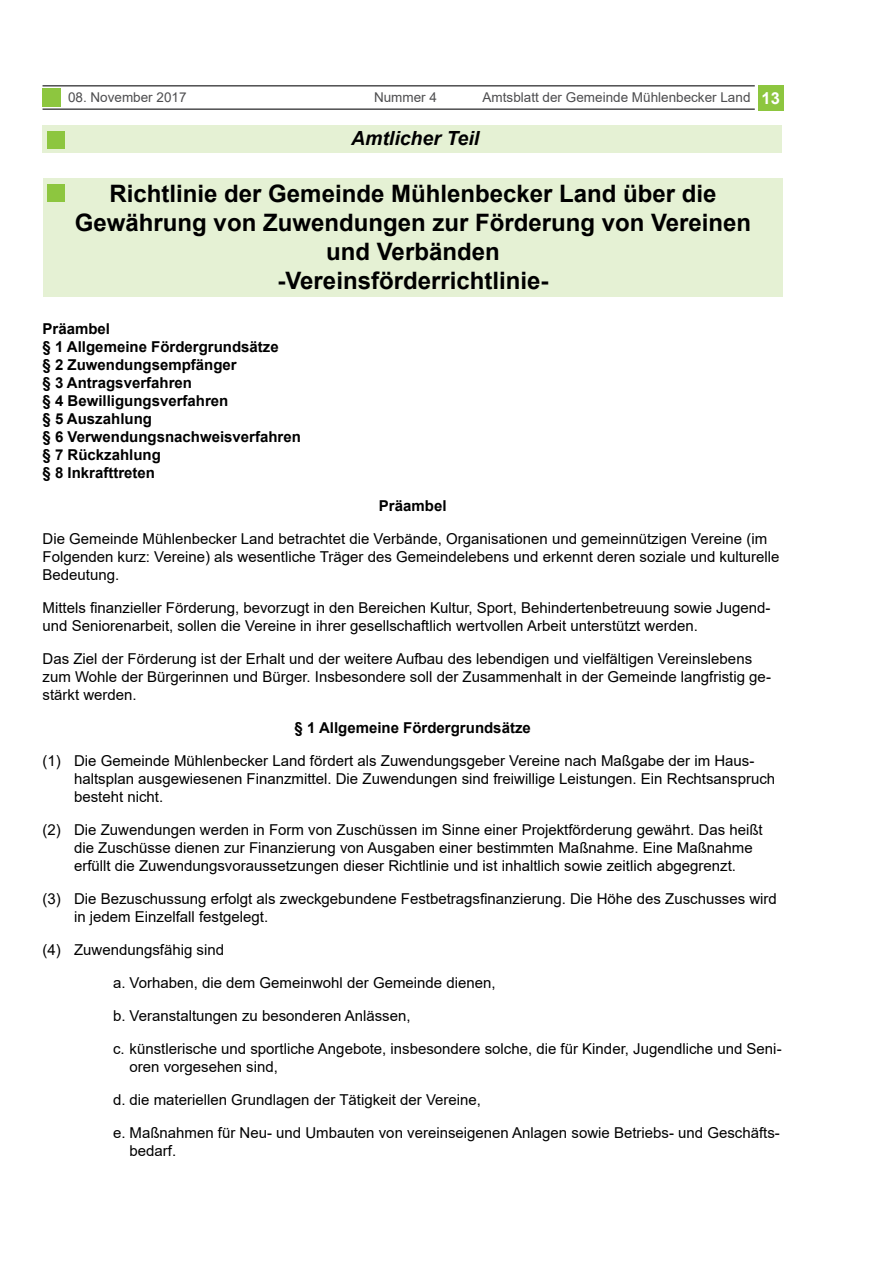
<style>
.page{position:relative;width:893px;height:1263px;background:#fff}
.page>*{position:absolute;margin:0;border:0;box-sizing:border-box;transform-origin:0 0}
.t1{font:700 24px/28.8px "Arial";color:#000;text-align:center}
.t2{font:italic 700 19.5px "Arial";color:#000}
.t3{font:15px/18px "Arial";color:#000}
.t4{font:700 15px/18px "Arial";color:#000}
.t5{font:13.5px "Arial";color:#4d4d4f}
.s1{font-weight:700;font-size:16.5px;color:#fff}
</style>
<div class="page">
<div style="left:758px;top:85px;width:25px;height:26px;background:#8dc63f"></div>
<div style="left:43px;top:125px;width:739px;height:28px;background:#e5f1d4"></div>
<div style="left:43px;top:89px;width:18px;height:18px;background:#8dc63f"></div>
<hr style="left:43px;top:85px;width:712px;height:2px;background:#4d4d4f">
<hr style="left:43px;top:108px;width:712px;height:2px;background:#4d4d4f">
<div style="left:47px;top:132px;width:17px;height:17px;background:#8dc63f"></div>
<div style="left:43px;top:179px;width:740px;height:118px;background:#e5f1d4"></div>
<div style="left:48px;top:185px;width:17px;height:17px;background:#8dc63f"></div>
<p class="t5" style="left:68px;top:88px;width:120px">08. November 2017</p>
<p class="t5" style="left:374px;top:88px;width:65px">Nummer 4</p>
<p class="t5" style="left:483px;top:88px;width:299px">Amtsblatt der Gemeinde Mühlenbecker Land <span class="s1">13</span></p>
<h2 class="t2" style="left:351px;top:125px;width:130px">Amtlicher Teil</h2>
<h1 class="t1" style="left:75px;top:180px;width:678px">Richtlinie der Gemeinde Mühlenbecker Land über die Gewährung von Zuwendungen zur Förderung von Vereinen und Verbänden<br>-Vereinsförderrichtlinie-</h1>
<p class="t4" style="left:43px;top:320px;width:260px">Präambel<br>§ 1 Allgemeine Fördergrundsätze<br>§ 2 Zuwendungsempfänger<br>§ 3 Antragsverfahren<br>§ 4 Bewilligungsverfahren<br>§ 5 Auszahlung<br>§ 6 Verwendungsnachweisverfahren § 7 Rückzahlung<br>§ 8 Inkrafttreten</p>
<p class="t4" style="left:379px;top:497px;width:69px">Präambel</p>
<p class="t3" style="left:43px;top:530px;width:739px">Die Gemeinde Mühlenbecker Land betrachtet die Verbände, Organisationen und gemeinnützigen Vereine (im<br>Folgenden kurz: Vereine) als wesentliche Träger des Gemeindelebens und erkennt deren soziale und kulturelle<br>Bedeutung.</p>
<p class="t3" style="left:43px;top:599px;width:729px">Mittels finanzieller Förderung, bevorzugt in den Bereichen Kultur, Sport, Behindertenbetreuung sowie Jugend&shy;und Seniorenarbeit, sollen die Vereine in ihrer gesellschaftlich wertvollen Arbeit unterstützt werden.</p>
<p class="t3" style="left:43px;top:650px;width:730px">Das Ziel der Förderung ist der Erhalt und der weitere Aufbau des lebendigen und vielfältigen Vereinslebens zum Wohle der Bürgerinnen und Bürger. Insbesondere soll der Zusammenhalt in der Gemeinde langfristig ge&shy;stärkt werden.</p>
<p class="t4" style="left:295px;top:719px;width:238px">§ 1 Allgemeine Fördergrundsätze</p>
<p class="t3" style="left:74px;top:752px;width:703px;text-indent:-31px">(1) Die Gemeinde Mühlenbecker Land fördert als Zuwendungsgeber Vereine nach Maßgabe der im Haus&shy;haltsplan ausgewiesenen Finanzmittel. Die Zuwendungen sind freiwillige Leistungen. Ein Rechtsanspruch besteht nicht.</p>
<p class="t3" style="left:74px;top:821px;width:690px;text-indent:-32px">(2) Die Zuwendungen werden in Form von Zuschüssen im Sinne einer Projektförderung gewährt. Das heißt die Zuschüsse dienen zur Finanzierung von Ausgaben einer bestimmten Maßnahme. Eine Maßnahme erfüllt die Zuwendungsvoraussetzungen dieser Richtlinie und ist inhaltlich sowie zeitlich abgegrenzt.</p>
<p class="t3" style="left:74px;top:890px;width:704px;text-indent:-32px">(3) Die Bezuschussung erfolgt als zweckgebundene Festbetragsfinanzierung. Die Höhe des Zuschusses wird in jedem Einzelfall festgelegt.</p>
<p class="t3" style="left:43px;top:941px;width:183px">(4) Zuwendungsfähig sind</p>
<p class="t3" style="left:113px;top:974px;width:384px">a. Vorhaben, die dem Gemeinwohl der Gemeinde dienen,</p>
<p class="t3" style="left:113px;top:1007px;width:299px">b. Veranstaltungen zu besonderen Anlässen,</p>
<p class="t3" style="left:130px;top:1040px;width:654px;text-indent:-16px">c. künstlerische und sportliche Angebote, insbesondere solche, die für Kinder, Jugendliche und Seni&shy;oren vorgesehen sind,</p>
<p class="t3" style="left:113px;top:1091px;width:370px">d. die materiellen Grundlagen der Tätigkeit der Vereine,</p>
<p class="t3" style="left:130px;top:1124px;width:652px;text-indent:-16px">e. Maßnahmen für Neu- und Umbauten von vereinseigenen Anlagen sowie Betriebs- und Geschäfts&shy;bedarf.</p>
</div>
